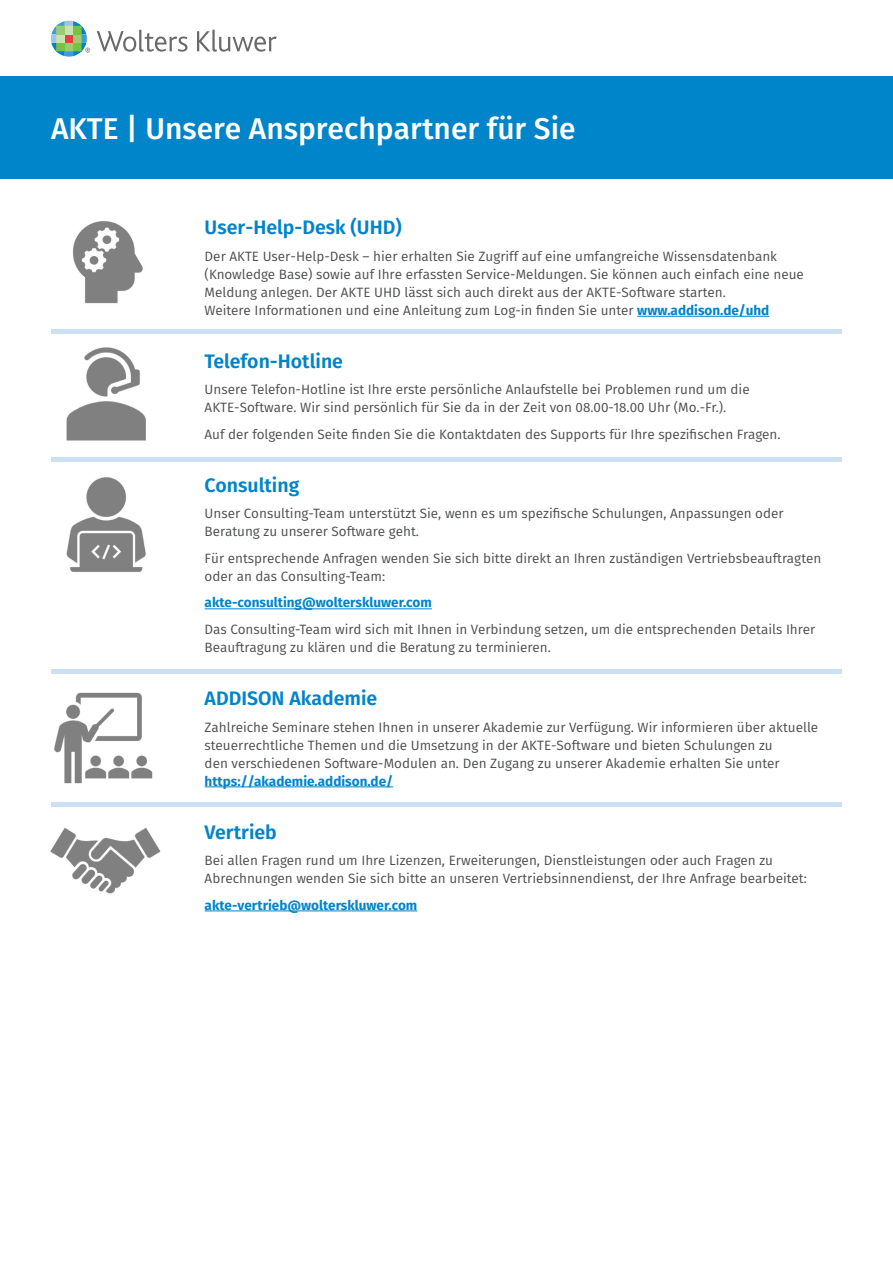
<style>
.page{position:relative;width:893px;height:1263px;background:#fff}
.page>*{position:absolute;margin:0;border:0;box-sizing:border-box;transform-origin:0 0}
.t1{font:500 30px "Fira Sans";color:#fff}
.t2{font:600 19.5px "Fira Sans";color:#0084ca}
.t3{font:13.5px/18px "Fira Sans";color:#4b4c4d}
.t4{font:700 13.5px "Fira Sans";color:#0084ca}
.s1{font-weight:700;color:#0084ca}
</style>
<div class="page">
<div style="left:0;top:77px;width:893px;height:102px;background:#0084ca"></div>
<svg style="left:97px;top:30px;width:91px;height:22px"></svg>
<svg style="left:197px;top:30px;width:80px;height:22px"></svg>
<svg style="left:51px;top:21px;width:39px;height:36px"></svg>
<hr style="left:637px;top:316px;width:132px;height:1px;background:#0084ca">
<hr style="left:205px;top:608px;width:227px;height:1px;background:#0084ca">
<hr style="left:205px;top:786px;width:188px;height:1px;background:#0084ca">
<hr style="left:205px;top:910px;width:212px;height:1px;background:#0084ca">
<img style="left:73px;top:221px;width:70px;height:83px">
<img style="left:54px;top:692px;width:99px;height:92px">
<img style="left:66px;top:477px;width:80px;height:95px">
<img style="left:50px;top:828px;width:111px;height:66px">
<img style="left:66px;top:347px;width:80px;height:94px">
<hr style="left:51px;top:330px;width:791px;height:4px;background:#cce0f3">
<hr style="left:51px;top:458px;width:791px;height:4px;background:#cce0f3">
<hr style="left:51px;top:670px;width:791px;height:4px;background:#cce0f3">
<hr style="left:51px;top:803px;width:791px;height:4px;background:#cce0f3">
<h1 class="t1" style="left:51px;top:104px;width:526px">AKTE | Unsere Ansprechpartner für Sie</h1>
<h2 class="t2" style="left:205px;top:212px;width:199px">User-Help-Desk (UHD)</h2>
<p class="t3" style="left:205px;top:247px;width:601px">Der AKTE User-Help-Desk – hier erhalten Sie Zugriff auf eine umfangreiche Wissensdatenbank (Knowledge Base) sowie auf Ihre erfassten Service-Meldungen. Sie können auch einfach eine neue Meldung anlegen. Der AKTE UHD lässt sich auch direkt aus der AKTE-Software starten.<br>Weitere Informationen und eine Anleitung zum Log-in finden Sie unter <span class="s1">www.addison.de/uhd</span></p>
<h2 class="t2" style="left:205px;top:345px;width:140px">Telefon-Hotline</h2>
<p class="t3" style="left:205px;top:380px;width:547px">Unsere Telefon-Hotline ist Ihre erste persönliche Anlaufstelle bei Problemen rund um die<br>AKTE-Software. Wir sind persönlich für Sie da in der Zeit von 08.00-18.00 Uhr (Mo.-Fr.).</p>
<p class="t3" style="left:205px;top:425px;width:577px">Auf der folgenden Seite finden Sie die Kontaktdaten des Supports für Ihre spezifischen Fragen.</p>
<h2 class="t2" style="left:205px;top:469px;width:96px">Consulting</h2>
<p class="t3" style="left:205px;top:504px;width:580px">Unser Consulting-Team unterstützt Sie, wenn es um spezifische Schulungen, Anpassungen oder<br>Beratung zu unserer Software geht.</p>
<p class="t3" style="left:205px;top:549px;width:618px">Für entsprechende Anfragen wenden Sie sich bitte direkt an Ihren zuständigen Vertriebsbeauftragten oder an das Consulting-Team:</p>
<p class="t4" style="left:205px;top:591px;width:229px">akte-consulting@wolterskluwer.com</p>
<p class="t3" style="left:205px;top:620px;width:612px">Das Consulting-Team wird sich mit Ihnen in Verbindung setzen, um die entsprechenden Details Ihrer<br>Beauftragung zu klären und die Beratung zu terminieren.</p>
<h2 class="t2" style="left:205px;top:682px;width:174px">ADDISON Akademie</h2>
<p class="t3" style="left:205px;top:717px;width:615px">Zahlreiche Seminare stehen Ihnen in unserer Akademie zur Verfügung. Wir informieren über aktuelle steuerrechtliche Themen und die Umsetzung in der AKTE-Software und bieten Schulungen zu<br>den verschiedenen Software-Modulen an. Den Zugang zu unserer Akademie erhalten Sie unter</p>
<p class="t4" style="left:205px;top:769px;width:190px">https://akademie.addison.de/</p>
<h2 class="t2" style="left:205px;top:816px;width:74px">Vertrieb</h2>
<p class="t3" style="left:205px;top:851px;width:604px">Bei allen Fragen rund um Ihre Lizenzen, Erweiterungen, Dienstleistungen oder auch Fragen zu<br>Abrechnungen wenden Sie sich bitte an unseren Vertriebsinnendienst, der Ihre Anfrage bearbeitet:</p>
<p class="t4" style="left:205px;top:893px;width:214px">akte-vertrieb@wolterskluwer.com</p>
</div>
